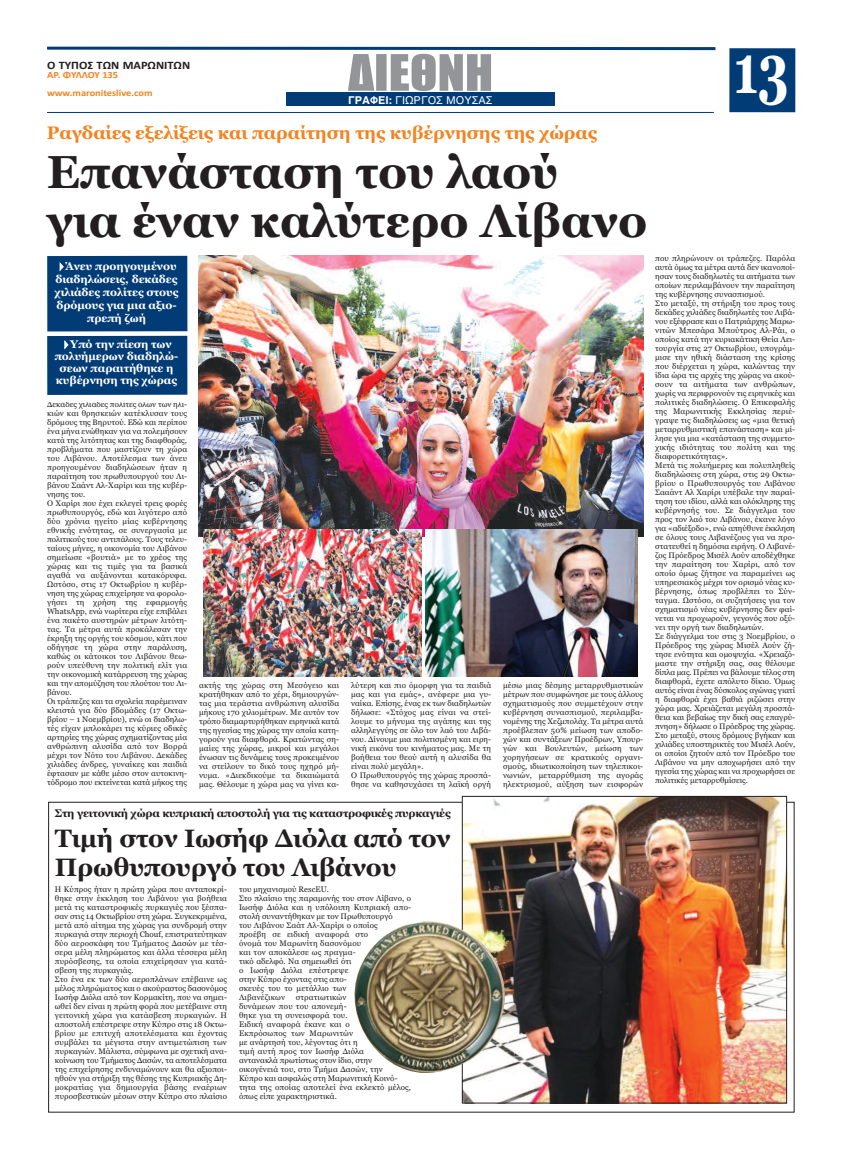
<style>
.page{position:relative;width:842px;height:1160px;background:#fff}
.page>*{position:absolute;margin:0;border:0;box-sizing:border-box;transform-origin:0 0}
.t1{font:700 69.4px "Georgia";color:#fff;scale:.71 1}
.t2{font:46.4px "Impact";color:#939598;scale:1.09 1}
.t3{font:700 46px/49px "Georgia";color:#231f20}
.t4{font:700 25px/28px "Georgia";letter-spacing:-.005em;color:#231f20}
.t5{font:700 18px "Georgia";color:#f3841f}
.t6{font:700 11.3px "Calibri";color:#231f20;scale:1.09 1}
.t7{font:700 11px/13px "Georgia";color:#fff;text-align:center}
.t8{font:700 11px "Georgia";letter-spacing:-.015em;color:#231f20}
.t9{font:11px "Helvetica";color:#fff}
.t10{font:700 9.5px/18px "Calibri";color:#f3841f;scale:1.09 1}
.t11{font:8px/9px "Georgia";letter-spacing:.01em;color:#231f20}
.s1{font-weight:700}
</style>
<div class="page">
<div style="left:47px;top:255px;width:141px;height:78px;background:linear-gradient(to right,#85a2be,#c2d0de)"></div>
<div style="left:729px;top:48px;width:66px;height:64px;background:#023c77"></div>
<svg style="left:47px;top:46px;width:669px;height:5px"></svg>
<hr style="left:47px;top:112px;width:667px;height:1px;background:#023c77">
<div style="left:286px;top:93px;width:269px;height:13px;background:#023c77"></div>
<img style="left:199px;top:255px;width:444px;height:281px">
<div style="left:47px;top:256px;width:140px;height:75px;background:#023c77"></div>
<div style="left:47px;top:336px;width:140px;height:59px;background:#023c77"></div>
<img style="left:464px;top:798px;width:321px;height:303px">
<div style="left:462px;top:796px;width:325px;height:307px;border:1px solid #231f20"></div>
<img style="left:354px;top:920px;width:152px;height:153px">
<img style="left:204px;top:529px;width:217px;height:147px">
<img style="left:426px;top:529px;width:212px;height:147px">
<h3 class="t6" style="left:47px;top:58px;width:133px">Ο ΤΥΠΟΣ ΤΩΝ ΜΑΡΩΝΙΤΩΝ</h3>
<p class="t10" style="left:47px;top:66px;width:98px">ΑΡ. ΦΥΛΛΟΥ 135 www.maroniteslive.com</p>
<h2 class="t2" style="left:348px;top:48px;width:134px">ΔΙΕΘΝΗ</h2>
<h3 class="t9" style="left:348px;top:93px;width:146px"><span class="s1">ΓΡΑΦΕΙ:</span> ΓΙΩΡΓΟΣ ΜΟΥΣΑΣ</h3>
<h3 class="t5" style="left:47px;top:122px;width:552px">Ραγδαίες εξελίξεις και παραίτηση της κυβέρνησης της χώρας</h3>
<h3 class="t3" style="left:47px;top:147px;width:602px">Επανάσταση του λαού<br>για έναν καλύτερο Λίβανο</h3>
<h3 class="t7" style="left:55px;top:260px;width:125px">✔Άνευ προηγουμένου διαδηλώσεις, δεκάδες χιλιάδες πολίτες στους δρόμους για μια αξιο&shy;πρεπή ζωή</h3>
<h3 class="t7" style="left:55px;top:338px;width:125px;line-height:12px">✔Υπό την πίεση των πολυήμερων διαδηλώ&shy;σεων παραιτήθηκε η κυβέρνηση της χώρας</h3>
<p class="t11" style="left:47px;top:400px;width:142px">Δεκάδες χιλιάδες πολίτες όλων των ηλι&shy;κιών και θρησκειών κατέκλυσαν τους δρόμους της Βηρυτού. Εδώ και περίπου ένα μήνα ενώθηκαν για να πολεμήσουν κατά της λιτότητας και της διαφθοράς, προβλήματα που μαστίζουν τη χώρα του Λιβάνου. Αποτέλεσμα των άνευ προηγουμένου διαδηλώσεων ήταν η παραίτηση του πρωθυπουργού του Λι&shy;βάνου Σαάντ Αλ-Χαρίρι και της κυβέρ&shy;νησης του.<br>Ο Χαρίρι που έχει εκλεγεί τρεις φορές πρωθυπουργός, εδώ και λιγότερο από δύο χρόνια ηγείτο μίας κυβέρνησης εθνικής ενότητας, σε συνεργασία με πολιτικούς του αντιπάλους. Τους τελευ&shy;ταίους μήνες, η οικονομία του Λιβάνου σημείωσε «βουτιά» με το χρέος της χώρας και τις τιμές για τα βασικά αγαθά να αυξάνονται κατακόρυφα.<br>Ωστόσο, στις 17 Οκτωβρίου η κυβέρ&shy;νηση της χώρας επιχείρησε να φορολο&shy;γήσει τη χρήση της εφαρμογής WhatsApp, ενώ νωρίτερα είχε επιβάλει ένα πακέτο αυστηρών μέτρων λιτότη&shy;τας. Τα μέτρα αυτά προκάλεσαν την έκρηξη της οργής του κόσμου, κάτι που οδήγησε τη χώρα στην παράλυση, καθώς οι κάτοικοι του Λιβάνου θεω&shy;ρούν υπεύθυνη την πολιτική ελίτ για την οικονομική κατάρρευση της χώρας και την απομύζηση του πλούτου του Λι&shy;βάνου.<br>Οι τράπεζες και τα σχολεία παρέμειναν κλειστά για δύο βδομάδες (17 Οκτω&shy;βρίου – 1 Νοεμβρίου), ενώ οι διαδηλω&shy;τές είχαν μπλοκάρει τις κύριες οδικές αρτηρίες της χώρας σχηματίζοντας μία ανθρώπινη αλυσίδα από τον Βορρά μέχρι τον Νότο του Λιβάνου. Δεκάδες χιλιάδες άνδρες, γυναίκες και παιδιά έφτασαν με κάθε μέσο στον αυτοκινη&shy;τόδρομο που εκτείνεται κατά μήκος της</p>
<p class="t11" style="left:199px;top:680px;width:142px;text-align:justify">ακτής της χώρας στη Μεσόγειο και κρατήθηκαν από το χέρι, δημιουργών&shy;τας μια τεράστια ανθρώπινη αλυσίδα μήκους 170 χιλιομέτρων. Με αυτόν τον τρόπο διαμαρτυρήθηκαν ειρηνικά κατά της ηγεσίας της χώρας την οποία κατη&shy;γορούν για διαφθορά. Κρατώντας ση&shy;μαίες της χώρας, μικροί και μεγάλοι ένωσαν τις δυνάμεις τους προκειμένου να στείλουν το δικό τους ηχηρό μή&shy;νυμα. «Διεκδικούμε τα δικαιώματά μας. Θέλουμε η χώρα μας να γίνει κα-</p>
<p class="t11" style="left:351px;top:680px;width:142px">λύτερη και πιο όμορφη για τα παιδιά μας και για εμάς», ανέφερε μια γυ&shy;ναίκα. Επίσης, ένας εκ των διαδηλωτών δήλωσε: «Στόχος μας είναι να στεί&shy;λουμε το μήνυμα της αγάπης και της αλληλεγγύης σε όλο τον λαό του Λιβά&shy;νου. Δίνουμε μια πολιτισμένη και ειρη&shy;νική εικόνα του κινήματος μας. Με τη βοήθεια του θεού αυτή η αλυσίδα θα είναι πολύ μεγάλη».<br>Ο Πρωθυπουργός της χώρας προσπά&shy;θησε να καθησυχάσει τη λαϊκή οργή</p>
<p class="t11" style="left:503px;top:680px;width:142px;text-align:justify">μέσω μιας δέσμης μεταρρυθμιστικών μέτρων που συμφώνησε με τους άλλους σχηματισμούς που συμμετέχουν στην κυβέρνηση συνασπισμού, περιλαμβα&shy;νομένης της Χεζμπολάχ. Τα μέτρα αυτά προέβλεπαν 50% μείωση των αποδο&shy;χών και συντάξεων Προέδρων, Υπουρ&shy;γών και Βουλευτών, μείωση των χορηγήσεων σε κρατικούς οργανι&shy;σμούς, ιδιωτικοποίηση των τηλεπικοι&shy;νωνιών, μεταρρύθμιση της αγοράς ηλεκτρισμού, αύξηση των εισφορών</p>
<h3 class="t8" style="left:55px;top:806px;width:397px">Στη γειτονική χώρα κυπριακή αποστολή για τις καταστροφικές πυρκαγιές</h3>
<h3 class="t4" style="left:55px;top:824px;width:397px">Τιμή στον Ιωσήφ Διόλα από τον<br>Πρωθυπουργό του Λιβάνου</h3>
<p class="t11" style="left:55px;top:884px;width:174px">Η Κύπρος ήταν η πρώτη χώρα που ανταποκρί&shy;θηκε στην έκκληση του Λιβάνου για βοήθεια μετά τις καταστροφικές πυρκαγιές που ξέσπα&shy;σαν στις 14 Οκτωβρίου στη χώρα. Συγκεκριμένα, μετά από αίτημα της χώρας για συνδρομή στην πυρκαγιά στην περιοχή Chouf, επιστρατεύτηκαν δύο αεροσκάφη του Τμήματος Δασών με τέσ&shy;σερα μέλη πληρώματος και άλλα τέσσερα μέλη πυρόσβεσης, τα οποία επιχείρησαν για κατά&shy;σβεση της πυρκαγιάς.<br>Στο ένα εκ των δύο αεροπλάνων επέβαινε ως μέλος πληρώματος και ο ακούραστος δασονόμος Ιωσήφ Διόλα από τον Κορμακίτη, που να σημει&shy;ωθεί δεν είναι η πρώτη φορά που μετέβαινε στη γειτονική χώρα για κατάσβεση πυρκαγιών. Η αποστολή επέστρεψε στην Κύπρο στις 18 Οκτω&shy;βρίου με επιτυχή αποτελέσματα και έχοντας συμβάλει τα μέγιστα στην αντιμετώπιση των πυρκαγιών. Μάλιστα, σύμφωνα με σχετική ανα&shy;κοίνωση του Τμήματος Δασών, τα αποτελέσματα της επιχείρησης ενδυναμώνουν και θα αξιοποι&shy;ηθούν για στήριξη της θέσης της Κυπριακής Δη&shy;μοκρατίας για δημιουργία βάσης εναέριων πυροσβεστικών μέσων στην Κύπρο στο πλαίσιο</p>
<p class="t11" style="left:239px;top:884px;width:174px">του μηχανισμού RescEU.<br>Στο πλαίσιο της παραμονής του στον Λίβανο, ο<br>Ιωσήφ Διόλα και η υπόλοιπη Κυπριακή απο&shy;στολή συναντήθηκαν με τον Πρωθυπουργό<br>του Λιβάνου Σαάτ Αλ-Χαρίρι ο οποίος<br>προέβη σε ειδική αναφορά στο<br>όνομά του Μαρωνίτη δασονόμου<br>και τον αποκάλεσε ως πραγμα-<br>τικό αδελφό. Να σημειωθεί ότι<br>ο Ιωσήφ Διόλα επέστρεψε<br>στην Κύπρο έχοντας στις απο-<br>σκευές του το μετάλλιο των<br>Λιβανέζικων</p>
<p class="t11" style="left:239px;top:992px;width:174px;text-indent:57px">στρατιωτικών<br>δυνάμεων που του απονεμή-<br>θηκε για τη συνεισφορά του.<br>Ειδική αναφορά έκανε και ο<br>Εκπρόσωπος των Μαρωνιτών<br>με ανάρτησή του, λέγοντας ότι η<br>τιμή αυτή προς τον Ιωσήφ Διόλα<br>αντανακλά πρωτίστως στον ίδιο, στην οικογένειά του, στο Τμήμα Δασών, την<br>Κύπρο και ασφαλώς στη Μαρωνιτική Κοινό&shy;τητα της οποίας αποτελεί ένα εκλεκτό μέλος, όπως είπε χαρακτηριστικά.</p>
<h1 class="t1" style="left:734px;top:28px;width:79px">13</h1>
<p class="t11" style="left:655px;top:254px;width:142px">που πληρώνουν οι τράπεζες. Παρόλα αυτά όμως τα μέτρα αυτά δεν ικανοποί&shy;ησαν τους διαδηλωτές τα αιτήματα των οποίων περιλαμβάνουν την παραίτηση της κυβέρνησης συνασπισμού.<br>Στο μεταξύ, τη στήριξη του προς τους δεκάδες χιλιάδες διαδηλωτές του Λιβά&shy;νου εξέφρασε και ο Πατριάρχης Μαρω&shy;νιτών Μπεσάρα Μπούτρος Αλ-Ράι, ο οποίος κατά την κυριακάτικη Θεία Λει&shy;τουργία στις 27 Οκτωβρίου, υπογράμ&shy;μισε την ηθική διάσταση της κρίσης που διέρχεται η χώρα, καλώντας την ίδια ώρα τις αρχές της χώρας να ακού&shy;σουν τα αιτήματα των ανθρώπων, χωρίς να περιφρονούν τις ειρηνικές και πολιτικές διαδηλώσεις. Ο Επικεφαλής της Μαρωνιτικής Εκκλησίας περιέ&shy;γραψε τις διαδηλώσεις ως «μια θετική μεταρρυθμιστική επανάσταση» και μί&shy;λησε για μια «κατάσταση της συμμετο&shy;χικής ιδιότητας του πολίτη και της διαφορετικότητας».<br>Μετά τις πολυήμερες και πολυπληθείς διαδηλώσεις στη χώρα, στις 29 Οκτω&shy;βρίου ο Πρωθυπουργός του Λιβάνου Σααάντ Αλ Χαρίρι υπέβαλε την παραί&shy;τηση του ιδίου, αλλά και ολόκληρης της κυβέρνησής του. Σε διάγγελμα του προς τον λαό του Λιβάνου, έκανε λόγο για «αδιέξοδο», ενώ απηύθυνε έκκληση σε όλους τους Λιβανέζους για να προ&shy;στατευθεί η δημόσια ειρήνη. Ο Λιβανέ&shy;ζος Πρόεδρος Μισέλ Αούν αποδέχθηκε την παραίτηση του Χαρίρι, από τον οποίο όμως ζήτησε να παραμείνει ως υπηρεσιακός μέχρι τον ορισμό νέας κυ&shy;βέρνησης, όπως προβλέπει το Σύν&shy;ταγμα. Ωστόσο, οι συζητήσεις για τον σχηματισμό νέας κυβέρνησης δεν φαί&shy;νεται να προχωρούν, γεγονός που οξύ&shy;νει την οργή των διαδηλωτών.<br>Σε διάγγελμα του στις 3 Νοεμβρίου, ο Πρόεδρος της χώρας Μισέλ Αούν ζή&shy;τησε ενότητα και ομοψυχία. «Χρειαζό&shy;μαστε την στήριξη σας, σας θέλουμε δίπλα μας. Πρέπει να βάλουμε τέλος στη διαφθορά, έχετε απόλυτο δίκιο. Όμως αυτός είναι ένας δύσκολος αγώνας γιατί η διαφθορά έχει βαθιά ριζώσει στην χώρα μας. Χρειάζεται μεγάλη προσπά&shy;θεια και βεβαίως την δική σας επαγρύ&shy;πνηση» δήλωσε ο Πρόεδρος της χώρας.<br>Στο μεταξύ, στους δρόμους βγήκαν και χιλιάδες υποστηρικτές του Μισέλ Αούν, οι οποίοι ζητούν από τον Πρόεδρο του Λιβάνου να μην αποχωρήσει από την ηγεσία της χώρας και να προχωρήσει σε πολιτικές μεταρρυθμίσεις.</p>
</div>
